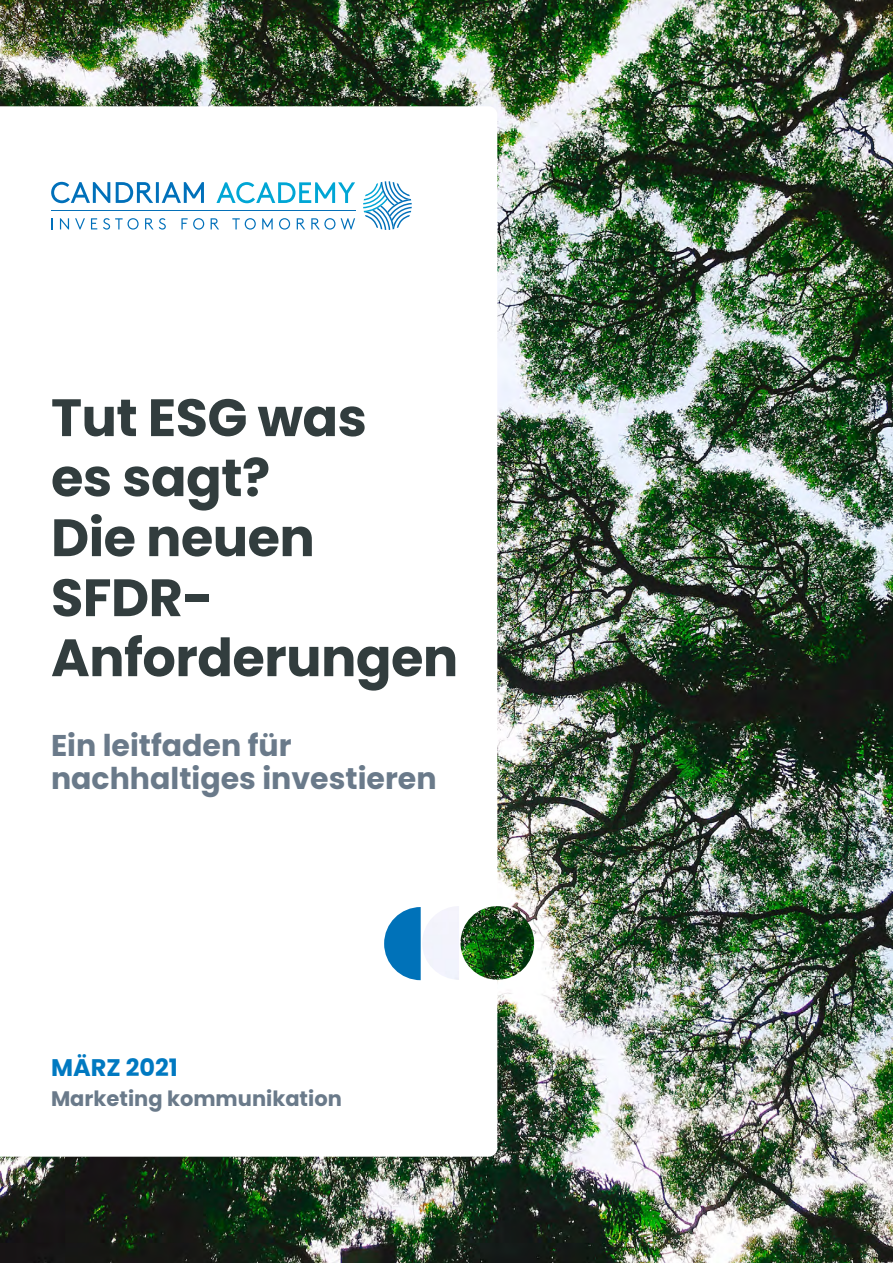
<style>
.page{position:relative;width:893px;height:1263px;background:#fff}
.page>*{position:absolute;margin:0;border:0;box-sizing:border-box;transform-origin:0 0}
.t1{font:700 52.5px/60px "Poppins";letter-spacing:-.01em;color:#323d3e}
.t2{font:700 30px/33px "Poppins";color:#6a7a8a}
.t3{font:700 24px "Poppins";color:#0079c1}
.t4{font:700 21px "Poppins";color:#6a7a8a}
</style>
<div class="page">
<img style="left:0;top:0;width:893px;height:1263px">
<svg style="left:0;top:106px;width:497px;height:1051px"></svg>
<img style="left:422px;top:906px;width:37px;height:74px">
<svg style="left:384px;top:907px;width:37px;height:73px"></svg>
<img style="left:460px;top:906px;width:74px;height:74px;border-radius:37px">
<svg style="left:51px;top:182px;width:153px;height:21px"></svg>
<hr style="left:51px;top:210px;width:304px;height:1px;background:#0570b8">
<svg style="left:363px;top:181px;width:49px;height:49px"></svg>
<svg style="left:51px;top:218px;width:2px;height:11px"></svg>
<svg style="left:60px;top:218px;width:9px;height:11px"></svg>
<svg style="left:75px;top:218px;width:10px;height:11px"></svg>
<svg style="left:91px;top:218px;width:6px;height:11px"></svg>
<svg style="left:103px;top:218px;width:36px;height:12px"></svg>
<svg style="left:145px;top:218px;width:21px;height:12px"></svg>
<svg style="left:262px;top:218px;width:11px;height:11px"></svg>
<svg style="left:341px;top:218px;width:14px;height:11px"></svg>
<svg style="left:216px;top:182px;width:139px;height:21px"></svg>
<svg style="left:181px;top:218px;width:23px;height:12px"></svg>
<svg style="left:232px;top:218px;width:24px;height:12px"></svg>
<svg style="left:279px;top:218px;width:11px;height:12px"></svg>
<svg style="left:211px;top:218px;width:8px;height:11px"></svg>
<svg style="left:297px;top:218px;width:8px;height:11px"></svg>
<svg style="left:311px;top:218px;width:24px;height:12px"></svg>
<p class="t1" style="left:51px;top:388px;width:409px">Tut ESG was<br>es sagt?<br>Die neuen<br>SFDR-<br>Anforderungen</p>
<p class="t2" style="left:51px;top:729px;width:387px">Ein leitfaden für nachhaltiges investieren</p>
<p class="t3" style="left:51px;top:1053px;width:128px">MÄRZ 2021</p>
<p class="t4" style="left:51px;top:1087px;width:292px">Marketing kommunikation</p>
</div>
